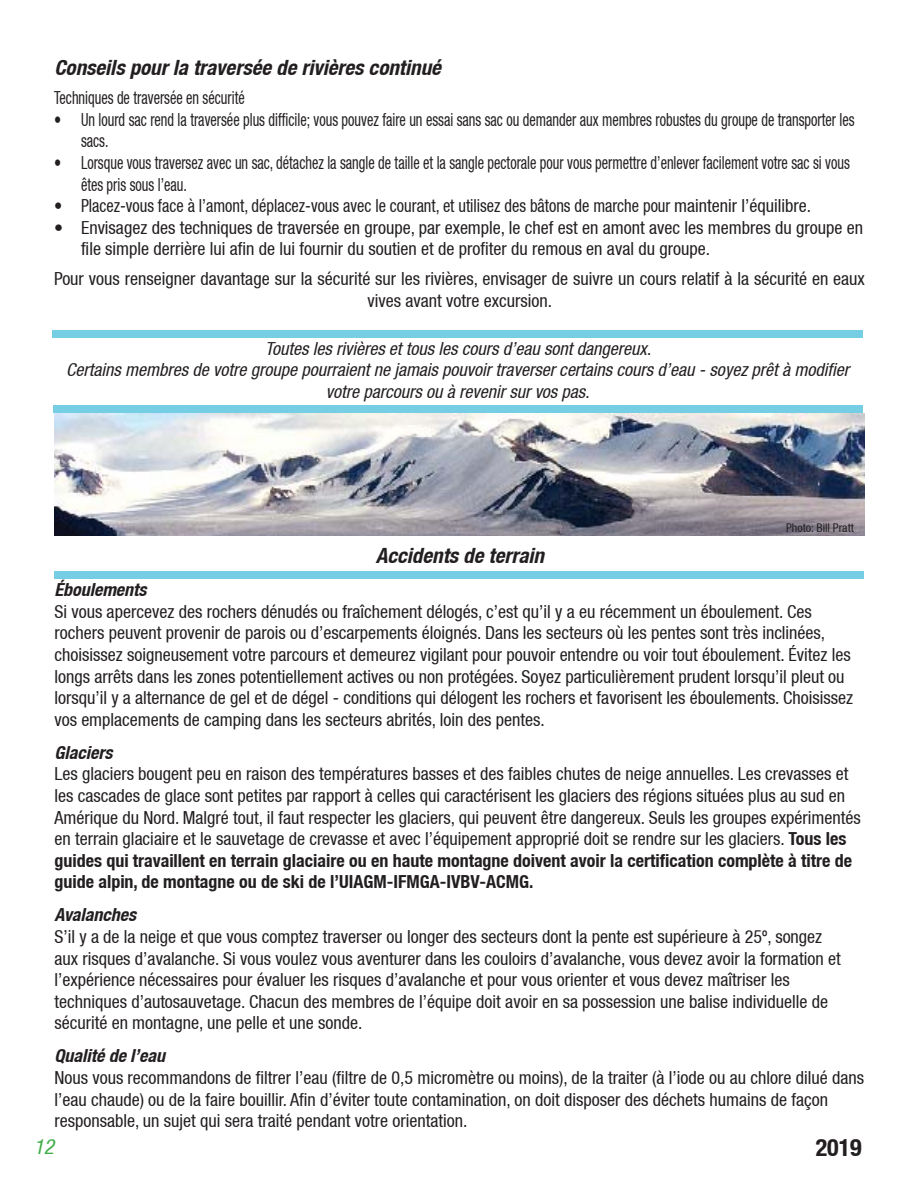
<style>
.page{position:relative;width:918px;height:1188px;background:#fff}
.page>*{position:absolute;margin:0;border:0;box-sizing:border-box;transform-origin:0 0}
.t1{font:700 condensed 24px "Helvetica Neue";color:#231f20}
.t2{font:italic 700 condensed 21px "Helvetica Neue";color:#231f20}
.t3{font:italic condensed 21px "Helvetica Neue";color:#41ad49}
.t4{font:18px/21.6px "Helvetica Neue Condensed";color:#231f20}
.t5{font:18px/21.6px "Helvetica Neue Condensed";color:#231f20;scale:.79 1}
.t6{font:italic condensed 18px/21.6px "Helvetica Neue";color:#231f20;text-align:center}
.t7{font:700 condensed 18px/21.6px "Helvetica Neue";color:#231f20}
.t8{font:italic 700 condensed 18px "Helvetica Neue";color:#231f20}
.t9{font:12px "Helvetica Neue Condensed";color:#231f20}
.s1{font-family:"Helvetica Neue";font-weight:700;font-stretch:condensed}
</style>
<div class="page">
<div style="left:53px;top:405px;width:809px;height:8px;background:#76cee5"></div>
<div style="left:53px;top:330px;width:810px;height:8px;background:#76cee5"></div>
<div style="left:54px;top:572px;width:810px;height:7px;background:#76cee5"></div>
<img style="left:55px;top:413px;width:810px;height:123px">
<p class="t2" style="left:54px;top:55px;width:388px">Conseils pour la traversée de rivières continué</p>
<p class="t5" style="left:81px;top:87px;width:992px;text-indent:-27px">Techniques de traversée en sécurité<br>Un lourd sac rend la traversée plus difficile; vous pouvez faire un essai sans sac ou demander aux membres robustes du groupe de transporter les sacs.<br>Lorsque vous traversez avec un sac, détachez la sangle de taille et la sangle pectorale pour vous permettre d’enlever facilement votre sac si vous êtes pris sous l’eau.<br>Placez-vous face à l’amont, déplacez-vous avec le courant, et utilisez des bâtons de marche pour maintenir l’équilibre.<br>Envisagez des techniques de traversée en groupe, par exemple, le chef est en amont avec les membres du groupe en file simple derrière lui afin de lui fournir du soutien et de profiter du remous en aval du groupe.</p>
<p class="t4" style="left:54px;top:268px;width:812px;text-align:center">Pour vous renseigner davantage sur la sécurité sur les rivières, envisager de suivre un cours relatif à la sécurité en eaux vives avant votre excursion.</p>
<p class="t6" style="left:66px;top:337px;width:784px">Toutes les rivières et tous les cours d’eau sont dangereux.<br>Certains membres de votre groupe pourraient ne jamais pouvoir traverser certains cours d’eau - soyez prêt à modifier votre parcours ou à revenir sur vos pas.</p>
<p class="t2" style="left:376px;top:543px;width:170px">Accidents de terrain</p>
<p class="t9" style="left:786px;top:521px;width:69px">Photo: Bill Pratt</p>
<p class="t8" style="left:54px;top:579px;width:94px">Éboulements</p>
<p class="t4" style="left:54px;top:601px;width:800px">Si vous apercevez des rochers dénudés ou fraîchement délogés, c’est qu’il y a eu récemment un éboulement. Ces rochers peuvent provenir de parois ou d’escarpements éloignés. Dans les secteurs où les pentes sont très inclinées, choisissez soigneusement votre parcours et demeurez vigilant pour pouvoir entendre ou voir tout éboulement. Évitez les longs arrêts dans les zones potentiellement actives ou non protégées. Soyez particulièrement prudent lorsqu’il pleut ou lorsqu’il y a alternance de gel et de dégel - conditions qui délogent les rochers et favorisent les éboulements. Choisissez vos emplacements de camping dans les secteurs abrités, loin des pentes.</p>
<p class="t8" style="left:54px;top:742px;width:59px">Glaciers</p>
<p class="t4" style="left:54px;top:763px;width:808px">Les glaciers bougent peu en raison des températures basses et des faibles chutes de neige annuelles. Les crevasses et les cascades de glace sont petites par rapport à celles qui caractérisent les glaciers des régions situées plus au sud en Amérique du Nord. Malgré tout, il faut respecter les glaciers, qui peuvent être dangereux. Seuls les groupes expérimentés en terrain glaciaire et le sauvetage de crevasse et avec l’équipement approprié doit se rendre sur les glaciers. <span class="s1">Tous les</span></p>
<p class="t7" style="left:54px;top:849px;width:799px">guides qui travaillent en terrain glaciaire ou en haute montagne doivent avoir la certification complète à titre de guide alpin, de montagne ou de ski de l’UIAGM-IFMGA-IVBV-ACMG.</p>
<p class="t8" style="left:54px;top:904px;width:83px">Avalanches</p>
<p class="t4" style="left:54px;top:926px;width:788px">S’il y a de la neige et que vous comptez traverser ou longer des secteurs dont la pente est supérieure à 25º, songez aux risques d’avalanche. Si vous voulez vous aventurer dans les couloirs d’avalanche, vous devez avoir la formation et l’expérience nécessaires pour évaluer les risques d’avalanche et pour vous orienter et vous devez maîtriser les techniques d’autosauvetage. Chacun des membres de l’équipe doit avoir en sa possession une balise individuelle de sécurité en montagne, une pelle et une sonde.</p>
<p class="t8" style="left:54px;top:1045px;width:112px">Qualité de l’eau</p>
<p class="t4" style="left:54px;top:1067px;width:811px">Nous vous recommandons de filtrer l’eau (filtre de 0,5 micromètre ou moins), de la traiter (à l’iode ou au chlore dilué dans l’eau chaude) ou de la faire bouillir. Afin d’éviter toute contamination, on doit disposer des déchets humains de façon responsable, un sujet qui sera traité pendant votre orientation.</p>
<p class="t3" style="left:34px;top:1134px;width:22px">12</p>
<h1 class="t1" style="left:816px;top:1133px;width:48px">2019</h1>
</div>
